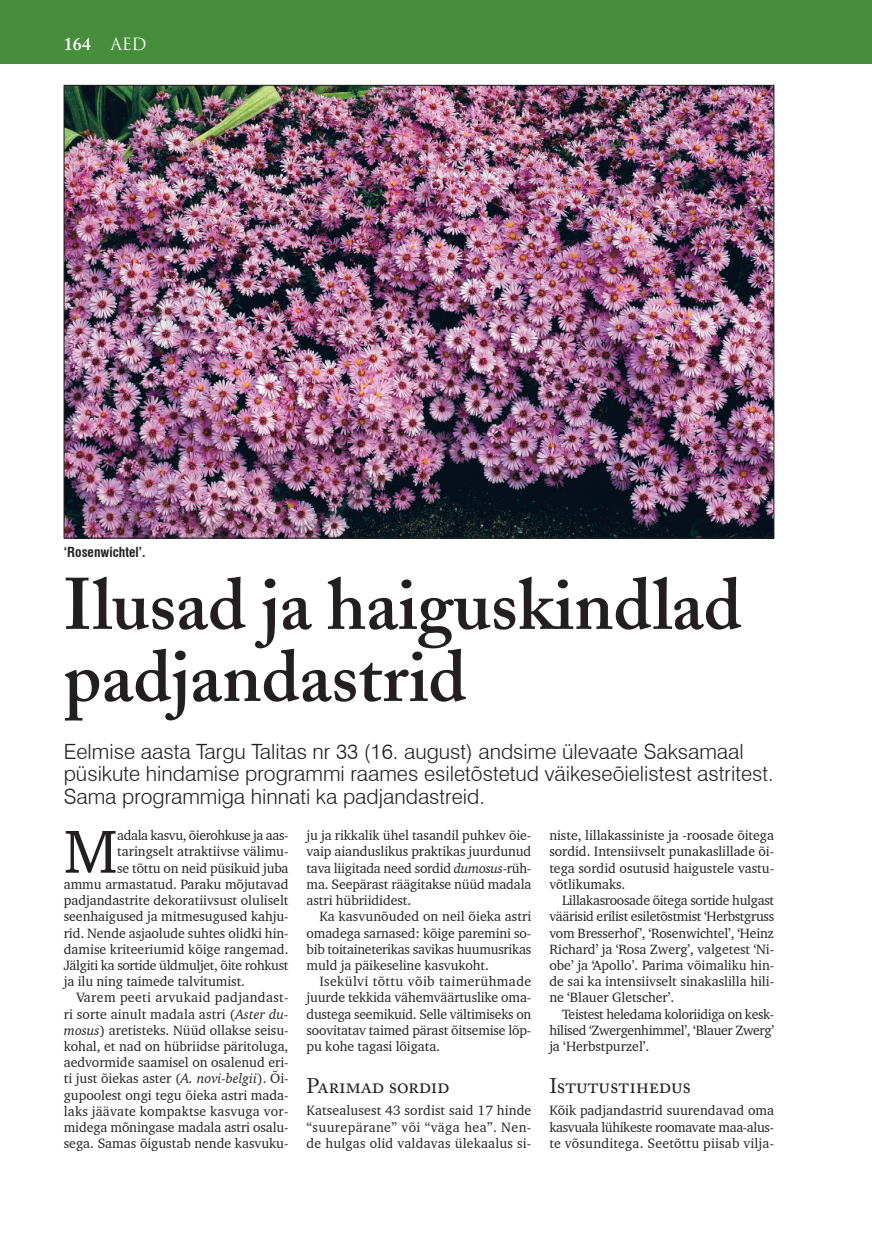
<style>
.page{position:relative;width:872px;height:1234px;background:#fff}
.page>*{position:absolute;margin:0;border:0;box-sizing:border-box;transform-origin:0 0}
.t1{font:600 72px/72px "Adobe Caslon";color:#231f20}
.t2{font:62.1px "Charter BT";color:#231f20}
.t3{font:300 21px/22.5px "Swiss 721 BT";color:#231f20}
.t4{font:21px "Adobe Caslon Regular SC";letter-spacing:-.015em;color:#231f20}
.t5{font:600 18px "Adobe Caslon";color:#fff}
.t6{font:13.8px/16.2px "Charter BT";letter-spacing:-.005em;color:#231f20;text-align:justify}
.t7{font:13.8px "Charter BT";letter-spacing:.015em;color:#231f20}
.t8{font:13.8px "Charter BT";letter-spacing:.025em;color:#231f20}
.t9{font:13.8px "Charter BT";letter-spacing:-.03em;color:#231f20}
.t10{font:700 condensed 13.5px "Swiss 721 BT";color:#231f20}
.s1{font-family:"Trajan Pro";font-weight:400;font-size:16.5px}
.s2{font-style:italic}
</style>
<div class="page">
<div style="left:0;top:0;width:872px;height:64px;background:#468e3c"></div>
<img style="left:66px;top:87px;width:706px;height:449px">
<h3 class="t5" style="left:64px;top:33px;width:84px">164 <span class="s1">AED</span></h3>
<p class="t10" style="left:64px;top:544px;width:83px">‘Rosenwichtel’.</p>
<h1 class="t1" style="left:64px;top:568px;width:679px">Ilusad ja haiguskindlad padjandastrid</h1>
<h3 class="t3" style="left:64px;top:739px;width:711px">Eelmise aasta Targu Talitas nr 33 (16. august) andsime ülevaate Saksamaal püsikute hindamise programmi raames esiletõstetud väikeseõielistest astritest.<br>Sama programmiga hinnati ka padjandastreid.</h3>
<h2 class="t2" style="left:64px;top:812px;width:55px">M</h2>
<p class="t9" style="left:117px;top:826px;width:173px">adala kasvu, õierohkuse ja aas-</p>
<p class="t6" style="left:117px;top:843px;width:173px">taringselt atraktiivse välimu-</p>
<p class="t6" style="left:117px;top:859px;width:173px">se tõttu on neid püsikuid juba</p>
<p class="t6" style="left:64px;top:875px;width:226px">ammu armastatud. Paraku mõjutavad</p>
<p class="t6" style="left:64px;top:891px;width:226px">padjandastrite dekoratiivsust oluliselt</p>
<p class="t6" style="left:64px;top:908px;width:226px">seenhaigused ja mitmesugused kahju-</p>
<p class="t6" style="left:64px;top:924px;width:226px">rid. Nende asjaolude suhtes olidki hin-</p>
<p class="t6" style="left:64px;top:940px;width:226px">damise kriteeriumid kõige rangemad.</p>
<p class="t6" style="left:64px;top:956px;width:226px">Jälgiti ka sortide üldmuljet, õite rohkust</p>
<p class="t6" style="left:64px;top:972px;width:183px">ja ilu ning taimede talvitumist.</p>
<p class="t8" style="left:77px;top:988px;width:213px">Varem peeti arvukaid padjandast-</p>
<p class="t6" style="left:64px;top:1005px;width:226px">ri sorte ainult madala astri (<span class="s2">Aster du-</span></p>
<p class="t6" style="left:64px;top:1021px;width:226px"><span class="s2">mosus</span>) aretisteks. Nüüd ollakse seisu-</p>
<p class="t6" style="left:64px;top:1037px;width:226px">kohal, et nad on hübriidse päritoluga,</p>
<p class="t6" style="left:64px;top:1053px;width:226px">aedvormide saamisel on osalenud eri-</p>
<p class="t6" style="left:64px;top:1070px;width:226px">ti just õiekas aster (<span class="s2">A. novi-belgii</span>). Õi-</p>
<p class="t6" style="left:64px;top:1086px;width:226px">gupoolest ongi tegu õieka astri mada-</p>
<p class="t7" style="left:64px;top:1102px;width:226px">laks jäävate kompaktse kasvuga vor-</p>
<p class="t6" style="left:64px;top:1118px;width:226px">midega mõningase madala astri osalu-</p>
<p class="t6" style="left:64px;top:1134px;width:226px">sega. Samas õigustab nende kasvuku-</p>
<p class="t6" style="left:306px;top:827px;width:226px">ju ja rikkalik ühel tasandil puhkev õie&shy;vaip aianduslikus praktikas juurdunud tava liigitada need sordid <span class="s2">dumosus</span>-rüh&shy;ma. Seepärast räägitakse nüüd madala astri hübriididest.</p>
<p class="t6" style="left:306px;top:908px;width:226px;text-indent:13px">Ka kasvunõuded on neil õieka astri omadega sarnased: kõige paremini so&shy;bib toitaineterikas savikas huumusrikas muld ja päikeseline kasvukoht.</p>
<p class="t6" style="left:306px;top:972px;width:226px;text-indent:13px">Isekülvi tõttu võib taimerühmade juurde tekkida vähemväärtuslike oma&shy;dustega seemikuid. Selle vältimiseks on soovitatav taimed pärast õitsemise lõp&shy;pu kohe tagasi lõigata.</p>
<h3 class="t4" style="left:306px;top:1073px;width:145px">Parimad sordid</h3>
<p class="t6" style="left:306px;top:1101px;width:226px">Katsealusest 43 sordist said 17 hinde “suurepärane” või “väga hea”. Nen&shy;de hulgas olid valdavas ülekaalus si-</p>
<p class="t6" style="left:549px;top:827px;width:226px">niste, lillakassiniste ja -roosade õitega sordid. Intensiivselt punakaslillade õi&shy;tega sordid osutusid haigustele vastu&shy;võtlikumaks.</p>
<p class="t6" style="left:549px;top:891px;width:226px;text-indent:13px">Lillakasroosade õitega sortide hulgast väärisid erilist esiletõstmist ‘Herbstgruss vom Bresserhof’, ‘Rosenwichtel’, ‘Heinz Richard’ ja ‘Rosa Zwerg’, valgetest ‘Ni&shy;obe’ ja ‘Apollo’. Parima võimaliku hin&shy;de sai ka intensiivselt sinakaslilla hili&shy;ne ‘Blauer Gletscher’.</p>
<p class="t6" style="left:549px;top:1005px;width:226px;text-indent:13px">Teistest heledama koloriidiga on kesk&shy;hilised ‘Zwergenhimmel’, ‘Blauer Zwerg’ ja ‘Herbstpurzel’.</p>
<h3 class="t4" style="left:549px;top:1073px;width:143px">Istutustihedus</h3>
<p class="t6" style="left:549px;top:1101px;width:226px">Kõik padjandastrid suurendavad oma kasvuala lühikeste roomavate maa-alus&shy;te võsunditega. Seetõttu piisab vilja-</p>
</div>
